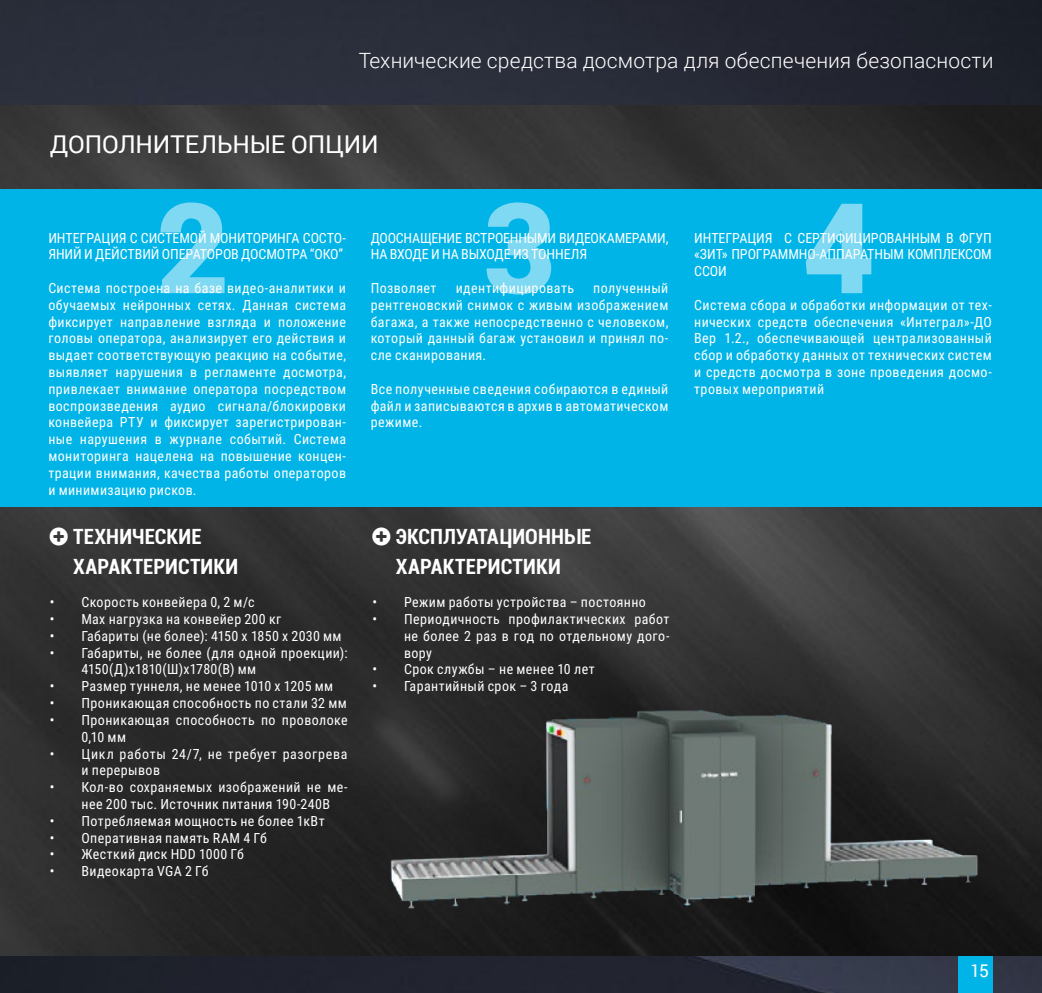
<style>
.page{position:relative;width:1042px;height:993px;background:#fff}
.page>*{position:absolute;margin:0;border:0;box-sizing:border-box;transform-origin:0 0}
.t1{font:900 125.65px "Roboto";color:#fff}
.t2{font:24.5px "Roboto";letter-spacing:-.01em;color:#fff}
.t3{font:700 condensed 21px/29.4px "Roboto";letter-spacing:.01em;color:#fff}
.t4{font:300 21px "Roboto";letter-spacing:.01em;color:#fff}
.t5{font:17.5px "Roboto";color:#fff}
.t6{font:14px/16.8px "Roboto Condensed";letter-spacing:.03em;color:#fff;text-align:justify}
.t7{font:14px/16.8px "Roboto Condensed";letter-spacing:-.01em;color:#fff}
.t8{font:14px/16.8px "Roboto Condensed";letter-spacing:-.015em;color:#fff}
.t9{font:14px/16.8px "Roboto Condensed";letter-spacing:.05em;color:#fff}
</style>
<div class="page">
<img style="left:0;top:105px;width:1042px;height:850px">
<img style="left:0;top:0;width:1042px;height:105px">
<img style="left:0;top:955px;width:1042px;height:37px">
<div style="left:958px;top:955px;width:35px;height:37px;background:#00b4e7"></div>
<div style="left:0;top:189px;width:1042px;height:318px;background:#00b4e7"></div>
<img style="left:371px;top:612px;width:611px;height:324px">
<svg style="left:50px;top:527px;width:18px;height:18px"></svg>
<svg style="left:372px;top:527px;width:18px;height:18px"></svg>
<h3 class="t4" style="left:359px;top:46px;width:636px">Технические средства досмотра для обеспечения безопасности</h3>
<h2 class="t2" style="left:50px;top:127px;width:330px">ДОПОЛНИТЕЛЬНЫЕ ОПЦИИ</h2>
<h1 class="t1" style="left:157px;top:160px;width:74px">2</h1>
<h1 class="t1" style="left:483px;top:160px;width:74px">3</h1>
<h1 class="t1" style="left:802px;top:160px;width:74px">4</h1>
<p class="t7" style="left:48px;top:228px;width:299px">ИНТЕГРАЦИЯ С СИСТЕМОЙ МОНИТОРИНГА СОСТО-<br>ЯНИЙ И ДЕЙСТВИЙ ОПЕРАТОРОВ ДОСМОТРА “ОКО”</p>
<p class="t6" style="left:48px;top:279px;width:299px">Система построена на базе видео-аналитики и обучаемых нейронных сетях. Данная система фиксирует направление взгляда и положение головы оператора, анализирует его действия и выдает соответствующую реакцию на событие, выявляет нарушения в регламенте досмотра, привлекает внимание оператора посредством воспроизведения аудио сигнала/блокировки конвейера РТУ и фиксирует зарегистрирован&shy;ные нарушения в журнале событий. Система мониторинга нацелена на повышение концен&shy;трации внимания, качества работы операторов и минимизацию рисков.</p>
<p class="t6" style="left:694px;top:228px;width:299px">ИНТЕГРАЦИЯ С СЕРТИФИЦИРОВАННЫМ В ФГУП «ЗИТ» ПРОГРАММНО-АППАРАТНЫМ КОМПЛЕКСОМ ССОИ</p>
<p class="t6" style="left:694px;top:296px;width:299px">Система сбора и обработки информации от тех&shy;нических средств обеспечения «Интеграл»-ДО Вер 1.2., обеспечивающей централизованный сбор и обработку данных от технических систем и средств досмотра в зоне проведения досмо&shy;тровых мероприятий</p>
<p class="t8" style="left:371px;top:228px;width:299px">ДООСНАЩЕНИЕ ВСТРОЕННЫМИ ВИДЕОКАМЕРАМИ,<br>НА ВХОДЕ И НА ВЫХОДЕ ИЗ ТОННЕЛЯ</p>
<p class="t6" style="left:371px;top:279px;width:67px">Позволяет</p>
<p class="t6" style="left:456px;top:279px;width:120px">идентифицировать</p>
<p class="t6" style="left:371px;top:279px;width:299px;text-indent:222px">полученный рентгеновский снимок с живым изображением багажа, а также непосредственно с человеком, который данный багаж установил и принял по&shy;сле сканирования.</p>
<p class="t6" style="left:371px;top:380px;width:299px">Все полученные сведения собираются в единый файл и записываются в архив в автоматическом режиме.</p>
<h3 class="t3" style="left:73px;top:521px;width:167px">ТЕХНИЧЕСКИЕ<br>ХАРАКТЕРИСТИКИ</h3>
<p class="t6" style="left:50px;top:593px;width:206px">• Скорость конвейера 0, 2 м/с</p>
<p class="t6" style="left:50px;top:610px;width:233px">• Max нагрузка на конвейер 200 кг</p>
<p class="t6" style="left:50px;top:626px;width:293px">• Габариты (не более): 4150 х 1850 х 2030 мм</p>
<p class="t6" style="left:81px;top:643px;width:268px;text-indent:-31px">• Габариты, не более (для одной проекции):<br>4150(Д)x1810(Ш)x1780(В) мм</p>
<p class="t6" style="left:50px;top:677px;width:285px">• Размер туннеля, не менее 1010 х 1205 мм</p>
<p class="t6" style="left:50px;top:694px;width:298px">• Проникающая способность по стали 32 мм</p>
<p class="t6" style="left:81px;top:710px;width:268px;text-indent:-31px">• Проникающая способность по проволоке<br>0,10 мм</p>
<p class="t9" style="left:81px;top:744px;width:268px;text-indent:-31px">• Цикл работы 24/7, не требует разогрева и перерывов</p>
<p class="t6" style="left:81px;top:778px;width:268px;text-indent:-31px">• Кол-во сохраняемых изображений не ме&shy;нее 200 тыс. Источник питания 190-240В</p>
<p class="t6" style="left:50px;top:811px;width:276px">• Потребляемая мощность не более 1кВт</p>
<p class="t6" style="left:50px;top:828px;width:219px">• Оперативная память RAM 4 Гб</p>
<p class="t6" style="left:50px;top:845px;width:195px">• Жесткий диск HDD 1000 Гб</p>
<p class="t6" style="left:50px;top:862px;width:160px">• Видеокарта VGA 2 Гб</p>
<h3 class="t3" style="left:396px;top:521px;width:197px">ЭКСПЛУАТАЦИОННЫЕ<br>ХАРАКТЕРИСТИКИ</h3>
<p class="t6" style="left:372px;top:593px;width:275px">• Режим работы устройства – постоянно</p>
<p class="t6" style="left:404px;top:610px;width:267px;text-indent:-32px">• Периодичность профилактических работ не более 2 раз в год по отдельному дого&shy;вору</p>
<p class="t6" style="left:372px;top:660px;width:224px">• Срок службы – не менее 10 лет</p>
<p class="t6" style="left:372px;top:677px;width:197px">• Гарантийный срок – 3 года</p>
<p class="t5" style="left:970px;top:958px;width:20px">15</p>
</div>
